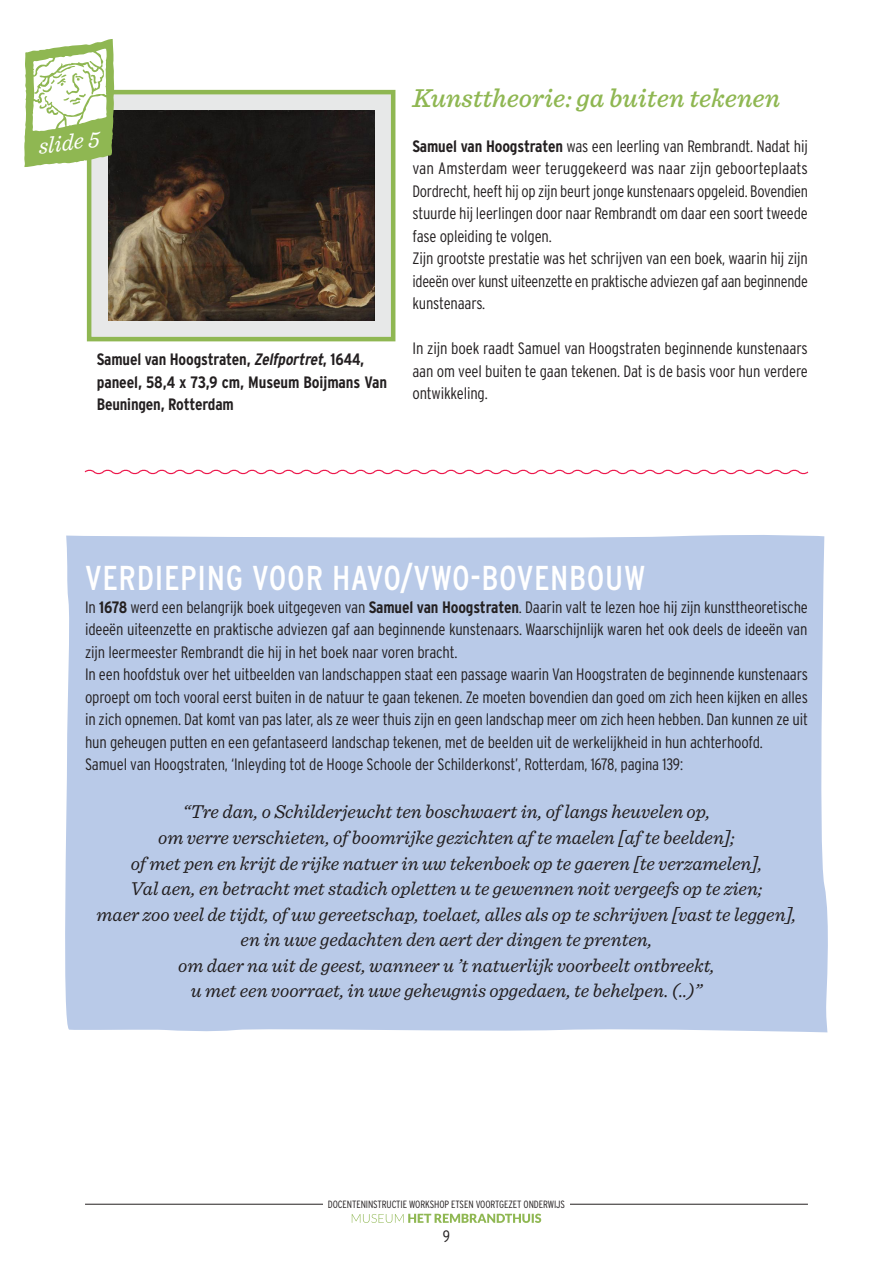
<style>
.page{position:relative;width:893px;height:1263px;background:#fff}
.page>*{position:absolute;margin:0;border:0;box-sizing:border-box;transform-origin:0 0}
.platte_tekst{font:condensed 34.5px "Interstate";letter-spacing:.02em;color:#fff}
.slide-kop{font:italic 500 27px "Sentinel";color:#8fb752}
.platte_tekst-2{font:italic 23.4px "Sentinel";color:#fff}
.citaat{font:italic 19.5px "Sentinel";color:#231f20}
.platte_tekst-3{font:300 condensed 16.5px/22.5px "Interstate";letter-spacing:-.01em;color:#231f20;text-align:justify}
.platte_tekst-4{font:700 condensed 16.5px/22.5px "Interstate";letter-spacing:-.01em;color:#231f20}
.t1{font:300 condensed 10.5px "Interstate";letter-spacing:-.01em;color:#231f20}
.s1{font-style:italic}
.s2{font-weight:700}
</style>
<div class="page">
<hr style="left:85px;top:1204px;width:723px;height:1px;background:#231f20">
<div style="left:323px;top:1199px;width:247px;height:54px;background:#fff"></div>
<svg style="left:352px;top:1213px;width:189px;height:10px"></svg>
<div style="left:65px;top:535px;width:763px;height:497px;background:#b9cae8"></div>
<div style="left:87px;top:90px;width:308px;height:251px;background:#e7e8e8;border:5px solid #8fb752"></div>
<img style="left:108px;top:111px;width:267px;height:209px">
<svg style="left:24px;top:39px;width:91px;height:128px"></svg>
<svg style="left:84px;top:469px;width:725px;height:6px"></svg>
<p class="platte_tekst-2" style="left:36px;top:129px;width:63px;rotate:-7deg">slide 5</p>
<p class="platte_tekst-4" style="left:97px;top:348px;width:269px">Samuel van Hoogstraten, <span class="s1">Zelfportret</span>, 1644,</p>
<p class="platte_tekst-4" style="left:97px;top:371px;width:292px">paneel, 58,4 x 73,9 cm, Museum Boijmans Van<br>Beuningen, Rotterdam</p>
<p class="slide-kop" style="left:412px;top:77px;width:369px">Kunsttheorie: ga buiten tekenen</p>
<p class="platte_tekst-3" style="left:412px;top:134px;width:397px"><span class="s2">Samuel van Hoogstraten</span> was een leerling van Rembrandt. Nadat hij van Amsterdam weer teruggekeerd was naar zijn geboorteplaats Dordrecht, heeft hij op zijn beurt jonge kunstenaars opgeleid. Bovendien stuurde hij leerlingen door naar Rembrandt om daar een soort tweede fase opleiding te volgen.</p>
<p class="platte_tekst-3" style="left:412px;top:247px;width:397px">Zijn grootste prestatie was het schrijven van een boek, waarin hij zijn ideeën over kunst uiteenzette en praktische adviezen gaf aan beginnende kunstenaars.</p>
<p class="platte_tekst-3" style="left:412px;top:337px;width:397px">In zijn boek raadt Samuel van Hoogstraten beginnende kunstenaars aan om veel buiten te gaan tekenen. Dat is de basis voor hun verdere ontwikkeling.</p>
<p class="platte_tekst" style="left:85px;top:559px;width:562px">VERDIEPING VOOR HAVO/VWO-BOVENBOUW</p>
<p class="platte_tekst-3" style="left:85px;top:596px;width:724px">In <span class="s2">1678</span> werd een belangrijk boek uitgegeven van <span class="s2">Samuel van Hoogstraten</span>. Daarin valt te lezen hoe hij zijn kunsttheoretische ideeën uiteenzette en praktische adviezen gaf aan beginnende kunstenaars. Waarschijnlijk waren het ook deels de ideeën van zijn leermeester Rembrandt die hij in het boek naar voren bracht.</p>
<p class="platte_tekst-3" style="left:85px;top:663px;width:724px">In een hoofdstuk over het uitbeelden van landschappen staat een passage waarin Van Hoogstraten de beginnende kunstenaars oproept om toch vooral eerst buiten in de natuur te gaan tekenen. Ze moeten bovendien dan goed om zich heen kijken en alles in zich opnemen. Dat komt van pas later, als ze weer thuis zijn en geen landschap meer om zich heen hebben. Dan kunnen ze uit hun geheugen putten en een gefantaseerd landschap tekenen, met de beelden uit de werkelijkheid in hun achterhoofd.</p>
<p class="platte_tekst-3" style="left:85px;top:753px;width:599px">Samuel van Hoogstraten, ‘Inleyding tot de Hooge Schoole der Schilderkonst’, Rotterdam, 1678, pagina 139:</p>
<p class="citaat" style="left:183px;top:797px;width:529px">“Tre dan, o Schilderjeucht ten boschwaert in, of langs heuvelen op,</p>
<p class="citaat" style="left:158px;top:823px;width:578px">om verre verschieten, of boomrijke gezichten af te maelen [af te beelden];</p>
<p class="citaat" style="left:131px;top:848px;width:633px">of met pen en krijt de rijke natuer in uw tekenboek op te gaeren [te verzamelen],</p>
<p class="citaat" style="left:131px;top:874px;width:633px">Val aen, en betracht met stadich opletten u te gewennen noit vergeefs op te zien;</p>
<p class="citaat" style="left:97px;top:899px;width:701px">maer zoo veel de tijdt, of uw gereetschap, toelaet, alles als op te schrijven [vast te leggen],</p>
<p class="citaat" style="left:241px;top:925px;width:413px">en in uwe gedachten den aert der dingen te prenten,</p>
<p class="citaat" style="left:178px;top:950px;width:538px">om daer na uit de geest, wanneer u ’t natuerlijk voorbeelt ontbreekt,</p>
<p class="citaat" style="left:191px;top:976px;width:512px">u met een voorraet, in uwe geheugnis opgedaen, te behelpen. (..)”</p>
<p class="t1" style="left:328px;top:1198px;width:239px">DOCENTENINSTRUCTIE WORKSHOP ETSEN VOORTGEZET ONDERWIJS</p>
<p class="platte_tekst-3" style="left:443px;top:1225px;width:9px">9</p>
</div>
